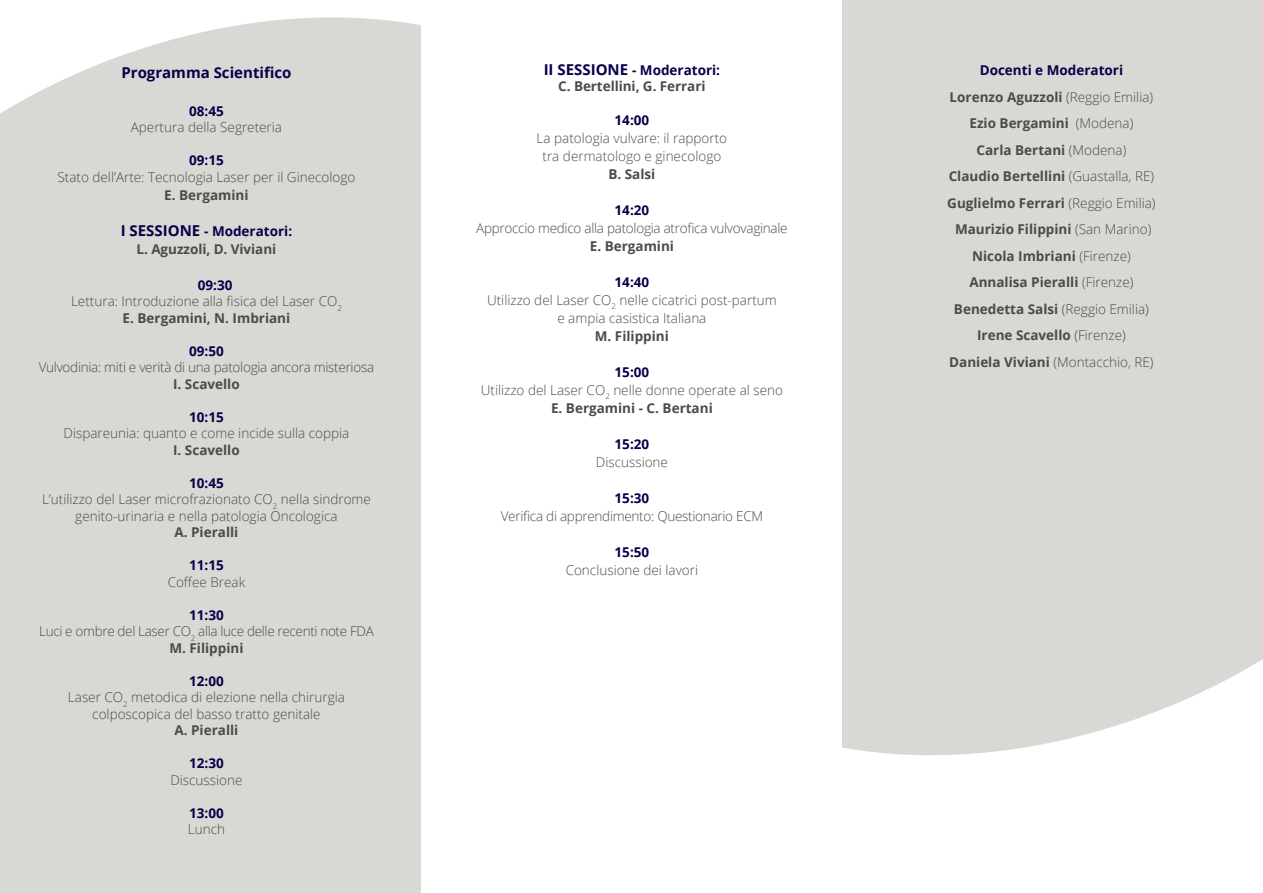
<style>
.page{position:relative;width:1263px;height:893px;background:#fff}
.page>*{position:absolute;margin:0;border:0;box-sizing:border-box;transform-origin:0 0}
.t1{font:700 15px "Open Sans";color:#06004a}
.t2{font:300 13.5px/16.5px "Open Sans";color:#4c4b46;text-align:center}
.t3{font:700 13.5px "Open Sans";color:#4c4b46}
.t4{font:700 13.5px "Open Sans";color:#06004a}
.t5{font:300 13.5px "Open Sans";letter-spacing:-.02em;color:#4c4b46}
.t6{font:300 13.5px "Open Sans";letter-spacing:-.025em;color:#4c4b46}
.s1{font-size:15px}
.s2{font-weight:300}
.s3{font-weight:700}
</style>
<div class="page">
<div style="left:0;top:17px;width:421px;height:876px;background:#d8d8d4"></div>
<div style="left:842px;top:0;width:421px;height:756px;background:#d8d8d4"></div>
<p class="t1" style="left:121px;top:62px;width:172px">Programma Scientifico</p>
<p class="t4" style="left:189px;top:101px;width:36px">08:45</p>
<p class="t2" style="left:131px;top:119px;width:153px">Apertura della Segreteria</p>
<p class="t4" style="left:189px;top:151px;width:36px">09:15</p>
<p class="t2" style="left:58px;top:168px;width:299px">Stato dell’Arte: Tecnologia Laser per il Ginecologo</p>
<p class="t3" style="left:164px;top:185px;width:86px">E. Bergamini</p>
<p class="t4" style="left:121px;top:221px;width:173px"><span class="s1">I SESSIONE</span> - Moderatori:</p>
<p class="t3" style="left:137px;top:239px;width:141px">L. Aguzzoli, D. Viviani</p>
<p class="t4" style="left:198px;top:275px;width:36px">09:30</p>
<p class="t2" style="left:71px;top:293px;width:272px">Lettura: Introduzione alla fisica del Laser CO<sub>2</sub></p>
<p class="t3" style="left:123px;top:308px;width:169px">E. Bergamini, N. Imbriani</p>
<p class="t4" style="left:189px;top:341px;width:36px">09:50</p>
<p class="t5" style="left:39px;top:358px;width:337px">Vulvodinia: miti e verità di una patologia ancora misteriosa</p>
<p class="t3" style="left:173px;top:374px;width:68px">I. Scavello</p>
<p class="t4" style="left:189px;top:407px;width:36px">10:15</p>
<p class="t2" style="left:64px;top:425px;width:287px">Dispareunia: quanto e come incide sulla coppia</p>
<p class="t3" style="left:173px;top:440px;width:68px">I. Scavello</p>
<p class="t4" style="left:189px;top:473px;width:36px">10:45</p>
<p class="t2" style="left:42px;top:491px;width:330px">L’utilizzo del Laser microfrazionato CO<sub>2</sub> nella sindrome genito-urinaria e nella patologia Oncologica</p>
<p class="t3" style="left:174px;top:523px;width:65px">A. Pieralli</p>
<p class="t4" style="left:189px;top:556px;width:36px">11:15</p>
<p class="t2" style="left:168px;top:573px;width:79px">Coffee Break</p>
<p class="t4" style="left:189px;top:605px;width:36px">11:30</p>
<p class="t6" style="left:39px;top:622px;width:336px">Luci e ombre del Laser CO<sub>2</sub> alla luce delle recenti note FDA</p>
<p class="t3" style="left:169px;top:638px;width:76px">M. Filippini</p>
<p class="t4" style="left:189px;top:671px;width:36px">12:00</p>
<p class="t2" style="left:68px;top:689px;width:279px">Laser CO<sub>2</sub> metodica di elezione nella chirurgia</p>
<p class="t2" style="left:92px;top:705px;width:230px">colposcopica del basso tratto genitale</p>
<p class="t3" style="left:174px;top:721px;width:65px">A. Pieralli</p>
<p class="t4" style="left:189px;top:754px;width:36px">12:30</p>
<p class="t2" style="left:170px;top:771px;width:74px">Discussione</p>
<p class="t4" style="left:189px;top:803px;width:36px">13:00</p>
<p class="t2" style="left:188px;top:821px;width:39px">Lunch</p>
<p class="t4" style="left:544px;top:61px;width:178px"><span class="s1">II SESSIONE</span> - Moderatori:</p>
<p class="t3" style="left:558px;top:77px;width:149px">C. Bertellini, G. Ferrari</p>
<p class="t4" style="left:615px;top:110px;width:36px">14:00</p>
<p class="t2" style="left:537px;top:129px;width:192px">La patologia vulvare: il rapporto</p>
<p class="t2" style="left:542px;top:147px;width:180px">tra dermatologo e ginecologo</p>
<p class="t3" style="left:608px;top:164px;width:48px">B. Salsi</p>
<p class="t4" style="left:615px;top:200px;width:36px">14:20</p>
<p class="t5" style="left:476px;top:219px;width:313px">Approccio medico alla patologia atrofica vulvovaginale</p>
<p class="t3" style="left:590px;top:236px;width:86px">E. Bergamini</p>
<p class="t4" style="left:615px;top:272px;width:36px">14:40</p>
<p class="t2" style="left:487px;top:291px;width:291px">Utilizzo del Laser CO<sub>2</sub> nelle cicatrici post-partum</p>
<p class="t2" style="left:557px;top:309px;width:151px">e ampia casistica Italiana</p>
<p class="t3" style="left:595px;top:326px;width:76px">M. Filippini</p>
<p class="t4" style="left:615px;top:362px;width:36px">15:00</p>
<p class="t2" style="left:481px;top:381px;width:304px">Utilizzo del Laser CO<sub>2</sub> nelle donne operate al seno</p>
<p class="t3" style="left:551px;top:398px;width:163px">E. Bergamini - C. Bertani</p>
<p class="t4" style="left:615px;top:434px;width:36px">15:20</p>
<p class="t2" style="left:596px;top:453px;width:74px">Discussione</p>
<p class="t4" style="left:615px;top:488px;width:36px">15:30</p>
<p class="t5" style="left:501px;top:507px;width:264px">Verifica di apprendimento: Questionario ECM</p>
<p class="t4" style="left:615px;top:542px;width:36px">15:50</p>
<p class="t2" style="left:566px;top:561px;width:134px">Conclusione dei lavori</p>
<p class="t4" style="left:980px;top:61px;width:145px">Docenti e Moderatori</p>
<p class="t3" style="left:950px;top:87px;width:205px">Lorenzo Aguzzoli <span class="s2">(Reggio Emilia)</span></p>
<p class="t3" style="left:969px;top:114px;width:165px">Ezio Bergamini <span class="s2">(Modena)</span></p>
<p class="t3" style="left:976px;top:140px;width:151px">Carla Bertani <span class="s2">(Modena)</span></p>
<p class="t3" style="left:949px;top:167px;width:207px">Claudio Bertellini <span class="s2">(Guastalla, RE)</span></p>
<p class="t3" style="left:947px;top:193px;width:210px">Guglielmo Ferrari <span class="s2">(Reggio Emilia)</span></p>
<p class="t3" style="left:955px;top:220px;width:198px">Maurizio Filippini <span class="s2">(San Marino)</span></p>
<p class="t3" style="left:972px;top:246px;width:160px">Nicola Imbriani <span class="s2">(Firenze)</span></p>
<p class="t3" style="left:969px;top:273px;width:165px">Annalisa Pieralli <span class="s2">(Firenze)</span></p>
<p class="t3" style="left:954px;top:299px;width:196px">Benedetta Salsi <span class="s2">(Reggio Emilia)</span></p>
<p class="t3" style="left:977px;top:326px;width:150px">Irene Scavello <span class="s2">(Firenze)</span></p>
<p class="t2" style="left:949px;top:353px;width:206px"><span class="s3">Daniela Viviani</span> (Montacchio, RE)</p>
</div>
